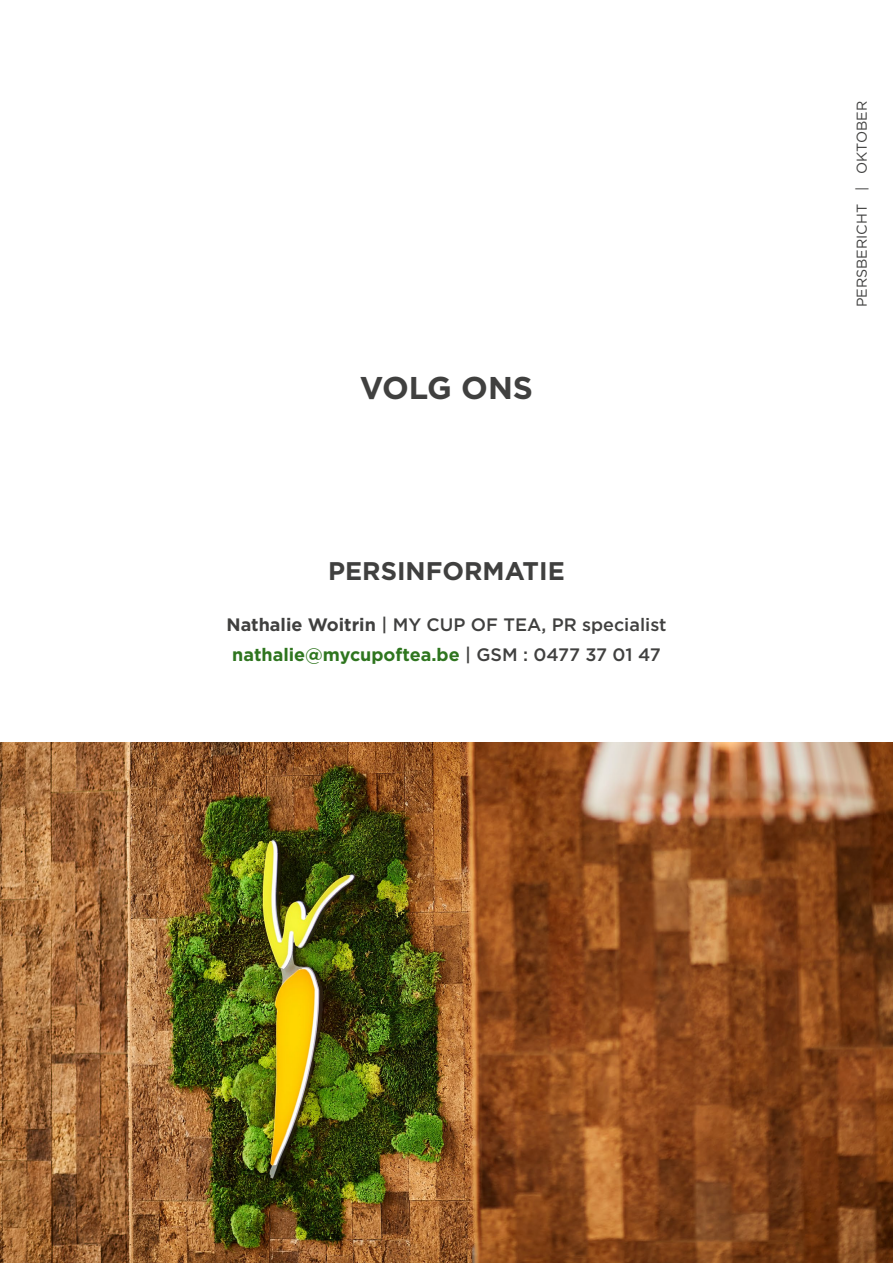
<style>
.page{position:relative;width:893px;height:1263px;background:#fff}
.page>*{position:absolute;margin:0;border:0;box-sizing:border-box;transform-origin:0 0}
.t1{font:700 31.5px "Gotham";color:#40403f}
.t2{font:700 25.5px "Gotham";color:#40403f}
.t3{font:500 18px/30.2px "Gotham";color:#40403f;text-align:center}
.t4{font:14.25px "Gotham";color:#40403f}
.s1{font-weight:700}
.s2{font-weight:700;color:#2e751e}
</style>
<div class="page">
<img style="left:0;top:742px;width:893px;height:521px">
<h1 class="t1" style="left:360px;top:367px;width:175px">VOLG ONS</h1>
<h2 class="t2" style="left:328px;top:554px;width:238px">PERSINFORMATIE</h2>
<p class="t3" style="left:226px;top:609px;width:442px"><span class="s1">Nathalie Woitrin</span> | MY CUP OF TEA, PR specialist <span class="s2">nathalie@mycupoftea.be</span> | GSM : 0477 37 01 47</p>
<p class="t4" style="left:853px;top:307px;width:208px;rotate:-90deg">PERSBERICHT | OKTOBER</p>
</div>
